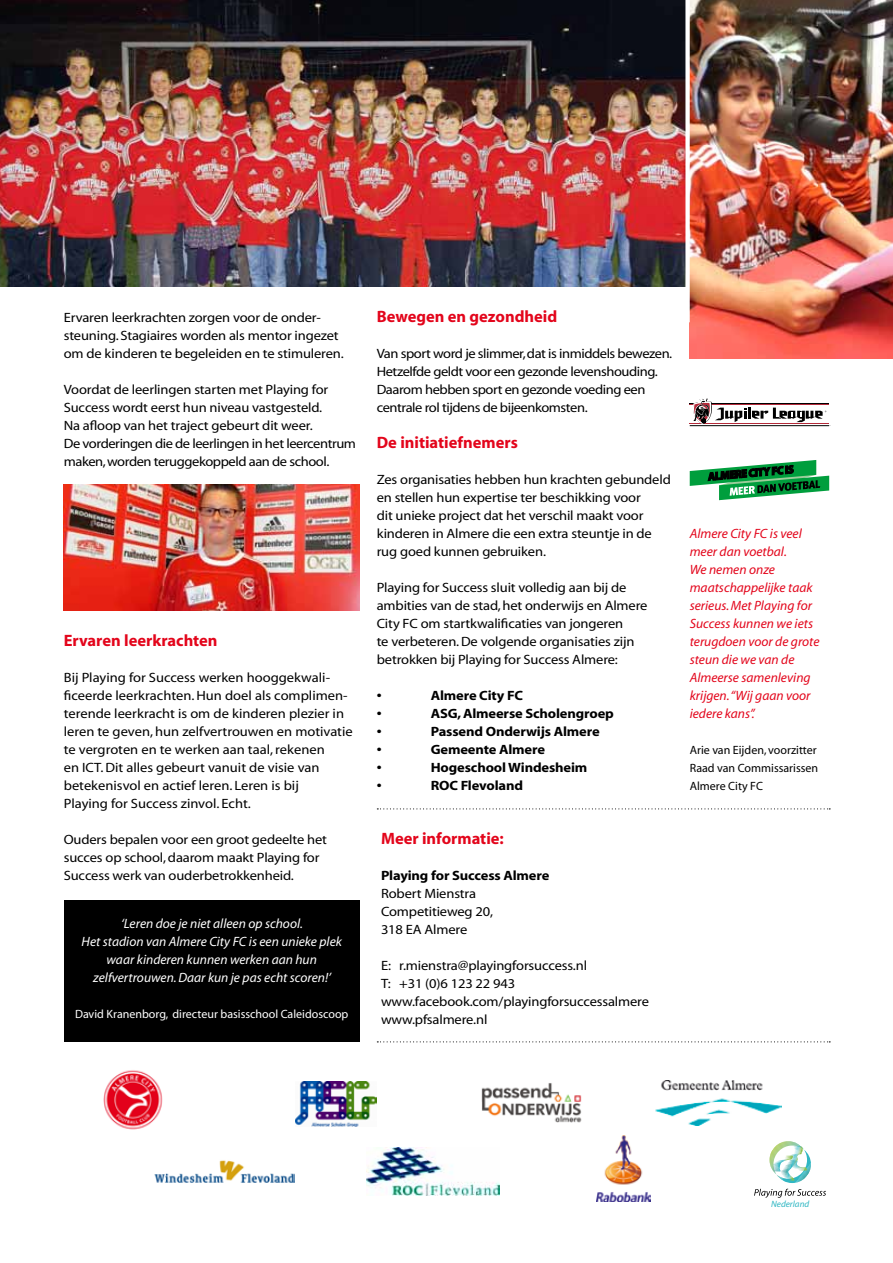
<style>
.page{position:relative;width:893px;height:1263px;background:#fff}
.page>*{position:absolute;margin:0;border:0;box-sizing:border-box;transform-origin:0 0}
.t1{font:700 16.5px "Myriad";color:#e3051b}
.t2{font:13.5px/18px "Myriad";letter-spacing:-.01em;color:#000;scale:1.08 1}
.t3{font:italic 13.5px/18px "Myriad";color:#e3051b}
.t4{font:13.5px/18px "Myriad";letter-spacing:-.03em;color:#000;scale:1.08 1}
.t5{font:italic 13.5px/18px "Myriad";color:#fff;text-align:center}
.t6{font:700 13.5px "Myriad";letter-spacing:-.01em;color:#000;scale:1.08 1}
.t7{font:12px/18px "Myriad";color:#000}
.t8{font:12px "Myriad";color:#fff}
.t9{font:italic 9.15px "Myriad";color:#30b7c3}
</style>
<div class="page">
<img style="left:690px;top:0;width:203px;height:358px">
<img style="left:0;top:0;width:685px;height:286px">
<hr style="left:690px;top:425px;width:139px;height:1px;background:#000">
<hr style="left:690px;top:403px;width:139px;height:1px;background:#000">
<svg style="left:690px;top:398px;width:136px;height:26px"></svg>
<img style="left:482px;top:1083px;width:100px;height:40px">
<svg style="left:769px;top:1141px;width:42px;height:42px"></svg>
<svg style="left:754px;top:1189px;width:72px;height:9px"></svg>
<img style="left:655px;top:1080px;width:127px;height:45px">
<img style="left:367px;top:1148px;width:132px;height:48px">
<img style="left:154px;top:1160px;width:141px;height:23px">
<img style="left:296px;top:1081px;width:80px;height:46px">
<img style="left:103px;top:1070px;width:60px;height:60px">
<svg style="left:690px;top:460px;width:139px;height:40px"></svg>
<div style="left:64px;top:900px;width:296px;height:142px;background:#000"></div>
<img style="left:64px;top:484px;width:296px;height:126px">
<svg style="left:377px;top:1041px;width:453px;height:1px"></svg>
<svg style="left:377px;top:808px;width:453px;height:1px"></svg>
<img style="left:597px;top:1136px;width:54px;height:65px">
<p class="t2" style="left:64px;top:309px;width:261px">Ervaren leerkrachten zorgen voor de onder&shy;steuning. Stagiaires worden als mentor ingezet om de kinderen te begeleiden en te stimuleren.</p>
<p class="t2" style="left:64px;top:381px;width:272px">Voordat de leerlingen starten met Playing for Success wordt eerst hun niveau vastgesteld.<br>Na afloop van het traject gebeurt dit weer.<br>De vorderingen die de leerlingen in het leercentrum maken, worden teruggekoppeld aan de school.</p>
<p class="t1" style="left:64px;top:632px;width:155px">Ervaren leerkrachten</p>
<p class="t2" style="left:64px;top:669px;width:269px">Bij Playing for Success werken hooggekwali&shy;ficeerde leerkrachten. Hun doel als complimen&shy;terende leerkracht is om de kinderen plezier in leren te geven, hun zelfvertrouwen en motivatie te vergroten en te werken aan taal, rekenen<br>en ICT. Dit alles gebeurt vanuit de visie van betekenisvol en actief leren. Leren is bij<br>Playing for Success zinvol. Echt.</p>
<p class="t2" style="left:64px;top:831px;width:245px">Ouders bepalen voor een groot gedeelte het succes op school, daarom maakt Playing for<br>Success werk van ouderbetrokkenheid.</p>
<p class="t5" style="left:82px;top:915px;width:262px">‘Leren doe je niet alleen op school.<br>Het stadion van Almere City FC is een unieke plek waar kinderen kunnen werken aan hun zelfvertrouwen. Daar kun je pas echt scoren!’</p>
<p class="t8" style="left:75px;top:1008px;width:275px">David Kranenborg, directeur basisschool Caleidoscoop</p>
<p class="t1" style="left:377px;top:308px;width:182px">Bewegen en gezondheid</p>
<p class="t4" style="left:377px;top:345px;width:275px">Van sport word je slimmer, dat is inmiddels bewezen.<br>Hetzelfde geldt voor een gezonde levenshouding.<br>Daarom hebben sport en gezonde voeding een centrale rol tijdens de bijeenkomsten.</p>
<p class="t1" style="left:377px;top:434px;width:143px">De initiatiefnemers</p>
<p class="t2" style="left:377px;top:471px;width:274px">Zes organisaties hebben hun krachten gebundeld en stellen hun expertise ter beschikking voor<br>dit unieke project dat het verschil maakt voor kinderen in Almere die een extra steuntje in de rug goed kunnen gebruiken.</p>
<p class="t2" style="left:377px;top:579px;width:252px">Playing for Success sluit volledig aan bij de ambities van de stad, het onderwijs en Almere City FC om startkwalificaties van jongeren<br>te verbeteren. De volgende organisaties zijn betrokken bij Playing for Success Almere:</p>
<p class="t6" style="left:377px;top:689px;width:6px">•</p>
<p class="t6" style="left:431px;top:689px;width:87px">Almere City FC</p>
<p class="t6" style="left:377px;top:707px;width:6px">•</p>
<p class="t6" style="left:431px;top:707px;width:171px">ASG,Almeerse Scholengroep</p>
<p class="t6" style="left:377px;top:725px;width:6px">•</p>
<p class="t6" style="left:431px;top:725px;width:158px">Passend Onderwijs Almere</p>
<p class="t6" style="left:377px;top:743px;width:6px">•</p>
<p class="t6" style="left:431px;top:743px;width:107px">Gemeente Almere</p>
<p class="t6" style="left:377px;top:761px;width:6px">•</p>
<p class="t6" style="left:431px;top:761px;width:147px">Hogeschool Windesheim</p>
<p class="t6" style="left:377px;top:779px;width:6px">•</p>
<p class="t6" style="left:431px;top:779px;width:87px">ROC Flevoland</p>
<p class="t1" style="left:381px;top:830px;width:124px">Meer informatie:</p>
<p class="t6" style="left:381px;top:869px;width:157px">Playing for Success Almere</p>
<p class="t2" style="left:381px;top:885px;width:105px">Robert Mienstra<br>Competitieweg 20,<br>318 EA Almere</p>
<p class="t2" style="left:381px;top:957px;width:250px">E: r.mienstra@playingforsuccess.nl<br>T: +31 (0)6 123 22 943 www.facebook.com/playingforsuccessalmere www.pfsalmere.nl</p>
<p class="t3" style="left:690px;top:525px;width:131px">Almere City FC is veel meer dan voetbal.<br>We nemen onze maatschappelijke taak serieus. Met Playing for<br>Success kunnen we iets terugdoen voor de grote steun die we van de<br>Almeerse samenleving krijgen. “Wij gaan voor iedere kans”.</p>
<p class="t7" style="left:690px;top:742px;width:130px">Arie van Eijden, voorzitter<br>Raad van Commissarissen<br>Almere City FC</p>
<p class="t9" style="left:771px;top:1199px;width:40px">Nederland</p>
</div>
